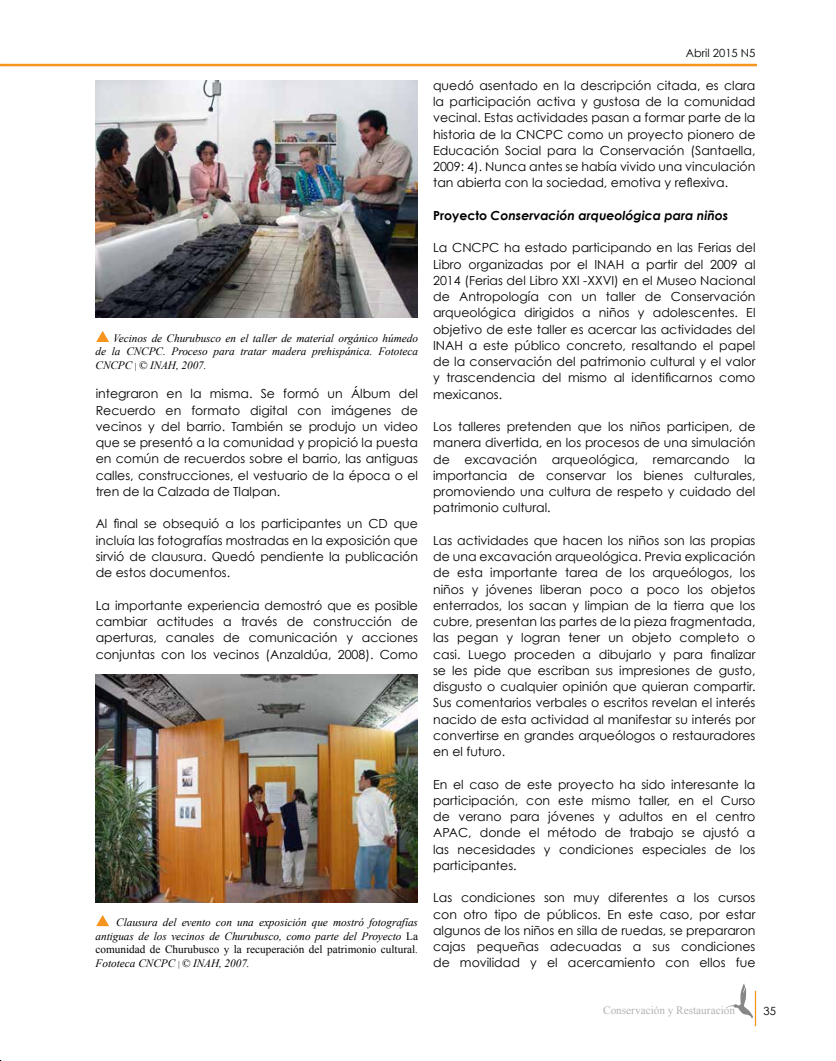
<style>
.page{position:relative;width:836px;height:1061px;background:#fff}
.page>*{position:absolute;margin:0;border:0;box-sizing:border-box;transform-origin:0 0}
.t1{font:12.5px/16.2px "Century Gothic";color:#000;text-align:justify}
.t2{font:italic 700 12.5px "Century Gothic";color:#000}
.t3{font:italic 11.25px/13.5px "Times New Roman";letter-spacing:-.005em;color:#000;text-align:justify}
.t4{font:11.25px "Times New Roman";color:#b1b2b4}
.t5{font:11.25px "Century Gothic";color:#000}
.s1{font-style:normal;font-size:8.75px}
.s2{font-style:normal}
</style>
<div class="page">
<hr style="left:0;top:64px;width:757px;height:2px;background:#f7941e">
<hr style="left:755px;top:991px;width:1px;height:35px;background:#f7941e">
<svg style="left:726px;top:983px;width:27px;height:36px"></svg>
<img style="left:96px;top:80px;width:322px;height:237px">
<svg style="left:96px;top:331px;width:13px;height:11px"></svg>
<img style="left:96px;top:675px;width:322px;height:227px">
<svg style="left:96px;top:915px;width:13px;height:11px"></svg>
<p class="t3" style="left:96px;top:331px;width:324px;text-indent:18px">Vecinos de Churubusco en el taller de material orgánico húmedo de la CNCPC. Proceso para tratar madera prehispánica. Fototeca CNCPC <span class="s1">|</span> © INAH, 2007.</p>
<p class="t1" style="left:96px;top:386px;width:324px">integraron en la misma. Se formó un Álbum del Recuerdo en formato digital con imágenes de vecinos y del barrio. También se produjo un video que se presentó a la comunidad y propició la puesta en común de recuerdos sobre el barrio, las antiguas calles, construcciones, el vestuario de la época o el tren de la Calzada de Tlalpan.</p>
<p class="t1" style="left:96px;top:516px;width:324px">Al final se obsequió a los participantes un CD que incluía las fotografías mostradas en la exposición que sirvió de clausura. Quedó pendiente la publicación de estos documentos.</p>
<p class="t1" style="left:96px;top:597px;width:324px">La importante experiencia demostró que es posible cambiar actitudes a través de construcción de aperturas, canales de comunicación y acciones conjuntas con los vecinos (Anzaldúa, 2008). Como</p>
<p class="t3" style="left:96px;top:915px;width:324px;text-indent:21px">Clausura del evento con una exposición que mostró fotografías antiguas de los vecinos de Churubusco, como parte del Proyecto <span class="s2">La comunidad de Churubusco y la recuperación del patrimonio cultural.<br></span>Fototeca CNCPC <span class="s1">|</span> © INAH, 2007.</p>
<p class="t5" style="left:686px;top:46px;width:71px">Abril 2015 N5</p>
<p class="t1" style="left:433px;top:77px;width:324px">quedó asentado en la descripción citada, es clara la participación activa y gustosa de la comunidad vecinal. Estas actividades pasan a formar parte de la historia de la CNCPC como un proyecto pionero de Educación Social para la Conservación (Santaella, 2009: 4). Nunca antes se había vivido una vinculación tan abierta con la sociedad, emotiva y reflexiva.</p>
<p class="t2" style="left:433px;top:207px;width:297px"><span class="s2">Proyecto</span> Conservación arqueológica para niños</p>
<p class="t1" style="left:433px;top:239px;width:324px">La CNCPC ha estado participando en las Ferias del Libro organizadas por el INAH a partir del 2009 al 2014 (Ferias del Libro XXl -XXVI) en el Museo Nacional de Antropología con un taller de Conservación arqueológica dirigidos a niños y adolescentes. El objetivo de este taller es acercar las actividades del INAH a este público concreto, resaltando el papel de la conservación del patrimonio cultural y el valor y trascendencia del mismo al identificarnos como mexicanos.</p>
<p class="t1" style="left:433px;top:418px;width:324px">Los talleres pretenden que los niños participen, de manera divertida, en los procesos de una simulación de excavación arqueológica, remarcando la importancia de conservar los bienes culturales, promoviendo una cultura de respeto y cuidado del patrimonio cultural.</p>
<p class="t1" style="left:433px;top:532px;width:324px">Las actividades que hacen los niños son las propias de una excavación arqueológica. Previa explicación de esta importante tarea de los arqueólogos, los niños y jóvenes liberan poco a poco los objetos enterrados, los sacan y limpian de la tierra que los cubre, presentan las partes de la pieza fragmentada, las pegan y logran tener un objeto completo o casi. Luego proceden a dibujarlo y para finalizar se les pide que escriban sus impresiones de gusto, disgusto o cualquier opinión que quieran compartir.<br>Sus comentarios verbales o escritos revelan el interés nacido de esta actividad al manifestar su interés por convertirse en grandes arqueólogos o restauradores en el futuro.</p>
<p class="t1" style="left:433px;top:776px;width:324px">En el caso de este proyecto ha sido interesante la participación, con este mismo taller, en el Curso de verano para jóvenes y adultos en el centro APAC, donde el método de trabajo se ajustó a las necesidades y condiciones especiales de los participantes.</p>
<p class="t1" style="left:433px;top:889px;width:324px">Las condiciones son muy diferentes a los cursos con otro tipo de públicos. En este caso, por estar algunos de los niños en silla de ruedas, se prepararon cajas pequeñas adecuadas a sus condiciones de movilidad y el acercamiento con ellos fue</p>
<p class="t4" style="left:603px;top:1003px;width:133px">Conservación y Restauracion</p>
<p class="t5" style="left:764px;top:1004px;width:14px">35</p>
</div>
